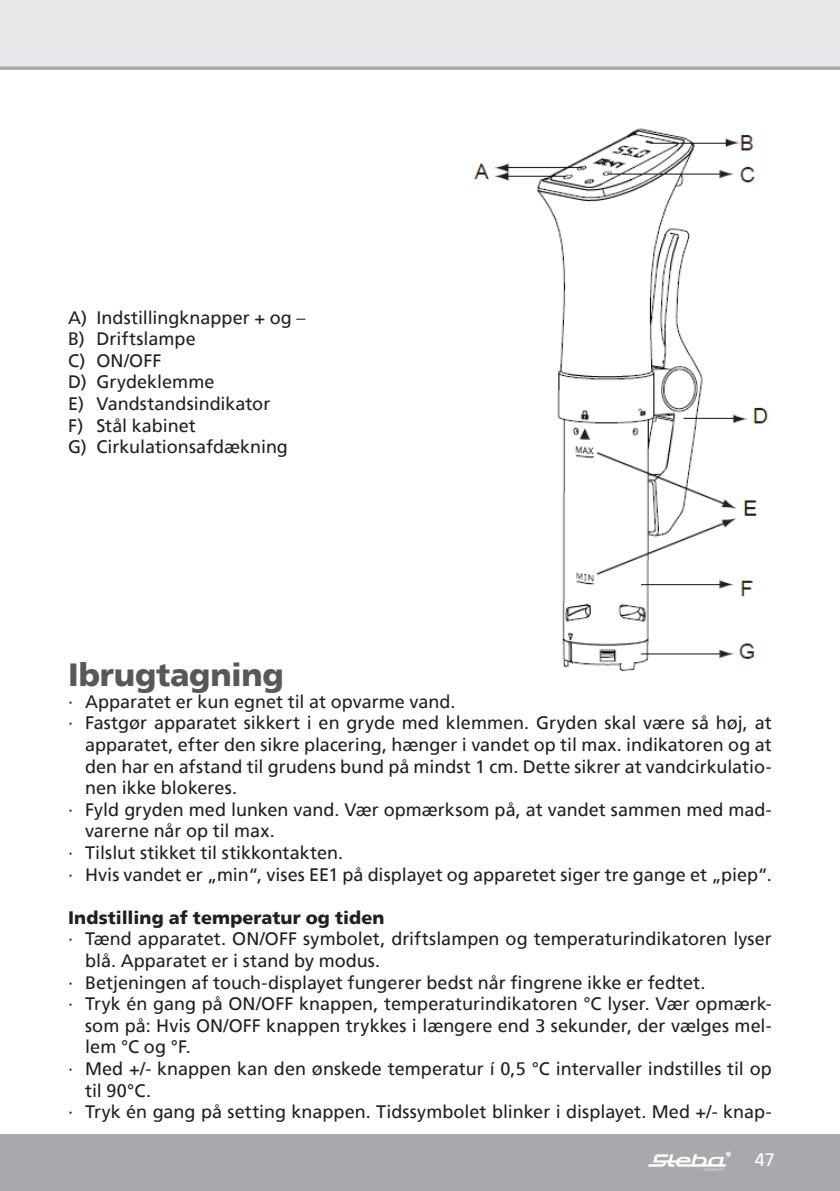
<style>
.page{position:relative;width:840px;height:1191px;background:#fff}
.page>*{position:absolute;margin:0;border:0;box-sizing:border-box;transform-origin:0 0}
.t1{font:900 32px "Frutiger";letter-spacing:-.01em;color:#57585a}
.t2{font:18px/21.6px "Frutiger";color:#231f20}
.t3{font:900 18px "Frutiger";letter-spacing:.005em;color:#231f20}
.t4{font:18px "Frutiger";color:#fff}
</style>
<div class="page">
<div style="left:0;top:0;width:839px;height:68px;background:#e6e7e9"></div>
<div style="left:0;top:1134px;width:839px;height:57px;background:#a8a9ad"></div>
<svg style="left:648px;top:1151px;width:82px;height:19px"></svg>
<svg style="left:0;top:66px;width:839px;height:4px;background:#b3b4b8"></svg>
<img style="left:473px;top:128px;width:295px;height:543px">
<p class="t2" style="left:68px;top:306px;width:239px">A) Indstillingknapper + og –<br>B) Driftslampe<br>C) ON/OFF<br>D) Grydeklemme<br>E) Vandstandsindikator<br>F) Stål kabinet<br>G) Cirkulationsafdækning</p>
<h1 class="t1" style="left:68px;top:655px;width:217px">Ibrugtagning</h1>
<p class="t2" style="left:68px;top:690px;width:388px">∙ Apparatet er kun egnet til at opvarme vand.</p>
<p class="t2" style="left:68px;top:712px;width:704px">∙ Fastgør apparatet sikkert i en gryde med klemmen. Gryden skal være så høj, at</p>
<p class="t2" style="left:85px;top:733px;width:687px">apparatet, efter den sikre placering, hænger i vandet op til max. indikatoren og at</p>
<p class="t2" style="left:85px;top:755px;width:687px">den har en afstand til grudens bund på mindst 1 cm. Dette sikrer at vandcirkulatio-</p>
<p class="t2" style="left:85px;top:777px;width:153px">nen ikke blokeres.</p>
<p class="t2" style="left:68px;top:798px;width:704px">∙ Fyld gryden med lunken vand. Vær opmærksom på, at vandet sammen med mad-</p>
<p class="t2" style="left:85px;top:820px;width:191px">varerne når op til max.</p>
<p class="t2" style="left:68px;top:841px;width:276px">∙ Tilslut stikket til stikkontakten.</p>
<p class="t2" style="left:68px;top:863px;width:704px">∙ Hvis vandet er „min“, vises EE1 på displayet og apparetet siger tre gange et „piep“.</p>
<p class="t3" style="left:68px;top:906px;width:318px">Indstilling af temperatur og tiden</p>
<p class="t2" style="left:68px;top:928px;width:704px">∙ Tænd apparatet. ON/OFF symbolet, driftslampen og temperaturindikatoren lyser</p>
<p class="t2" style="left:85px;top:949px;width:296px">blå. Apparatet er i stand by modus.</p>
<p class="t2" style="left:68px;top:971px;width:638px">∙ Betjeningen af touch-displayet fungerer bedst når fingrene ikke er fedtet.</p>
<p class="t2" style="left:68px;top:993px;width:704px">∙ Tryk én gang på ON/OFF knappen, temperaturindikatoren °C lyser. Vær opmærk-</p>
<p class="t2" style="left:85px;top:1014px;width:687px">som på: Hvis ON/OFF knappen trykkes i længere end 3 sekunder, der vælges mel-</p>
<p class="t2" style="left:85px;top:1036px;width:107px">lem °C og °F.</p>
<p class="t2" style="left:68px;top:1057px;width:704px">∙ Med +/- knappen kan den ønskede temperatur í 0,5 °C intervaller indstilles til op</p>
<p class="t2" style="left:85px;top:1079px;width:67px">til 90°C.</p>
<p class="t2" style="left:68px;top:1101px;width:704px">∙ Tryk én gang på setting knappen. Tidssymbolet blinker i displayet. Med +/- knap-</p>
<p class="t4" style="left:754px;top:1149px;width:22px">47</p>
</div>
